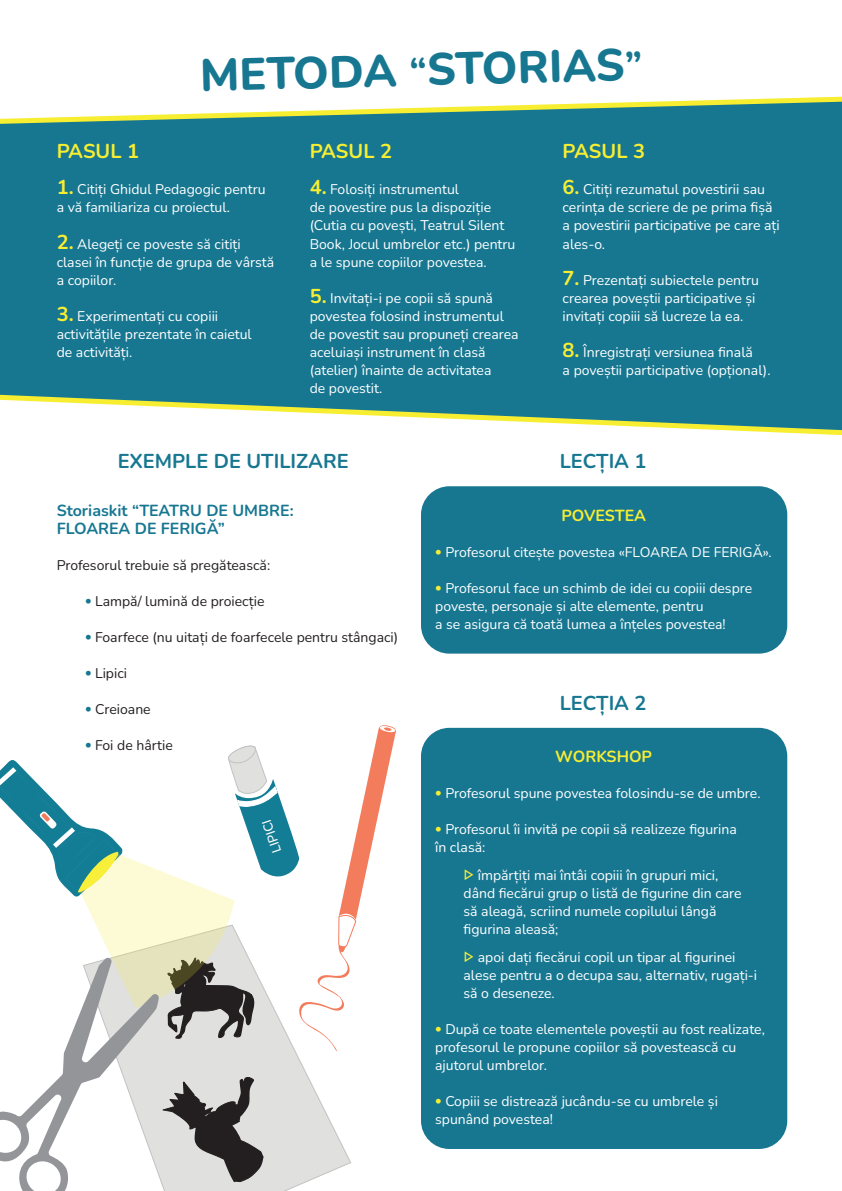
<style>
.page{position:relative;width:842px;height:1191px;background:#fff}
.page>*{position:absolute;margin:0;border:0;box-sizing:border-box;transform-origin:0 0}
.Titre{font:800 45px "Nunito";color:#177791}
.Texte_courant{font:700 20px "Nunito";color:#177791}
.Texte_courant-2{font:700 20px "Nunito";letter-spacing:-.005em;color:#f7ee32}
.Texte_courant-3{font:700 16px "Nunito";color:#177791}
.Texte_courant-4{font:700 16px "Nunito";letter-spacing:-.005em;color:#f7ee32}
.Texte_courant-5{font:14px/18px "Nunito";color:#fff}
.Texte_courant-6{font:14px "Nunito";color:#231f20}
.Titre-2{font:500 13px "Nunito";color:#fff}
.s1{font-weight:700;font-size:40px}
.s2{font-weight:700;font-size:20px;color:#f7ee32}
.s3{font-family:"Museo Sans Rounded 300";color:#177791}
.s4{font-family:"Museo Sans Rounded 300";color:#f7ee32}
.s5{font-family:"Unbounded";color:#f7ee32}
</style>
<div class="page">
<svg style="left:0;top:96px;width:842px;height:340px;background:#328697"></svg>
<div style="left:421px;top:486px;width:366px;height:167px;background:#177791;border-radius:28px"></div>
<div style="left:421px;top:728px;width:366px;height:421px;background:#177791;border-radius:28px"></div>
<svg style="left:0;top:725px;width:396px;height:466px"></svg>
<p class="Titre" style="left:199px;top:46px;width:444px;rotate:-2deg">METODA <span class="s1">“</span>STORIAS<span class="s1">”</span></p>
<p class="Texte_courant-2" style="left:57px;top:138px;width:84px">PASUL 1</p>
<p class="Texte_courant-5" style="left:57px;top:180px;width:210px"><span class="s2">1.</span> Citiți Ghidul Pedagogic pentru</p>
<p class="Texte_courant-5" style="left:57px;top:198px;width:175px">a vă familiariza cu proiectul.</p>
<p class="Texte_courant-5" style="left:57px;top:234px;width:186px"><span class="s2">2.</span> Alegeți ce poveste să citiți</p>
<p class="Texte_courant-5" style="left:57px;top:252px;width:219px">clasei în funcție de grupa de vârstă</p>
<p class="Texte_courant-5" style="left:57px;top:270px;width:61px">a copiilor.</p>
<p class="Texte_courant-5" style="left:57px;top:306px;width:196px"><span class="s2">3.</span> Experimentați cu copiii activitățile prezentate în caietul</p>
<p class="Texte_courant-5" style="left:57px;top:342px;width:77px">de activități.</p>
<p class="Texte_courant-2" style="left:310px;top:138px;width:84px">PASUL 2</p>
<p class="Texte_courant-5" style="left:310px;top:180px;width:151px"><span class="s2">4.</span> Folosiți instrumentul</p>
<p class="Texte_courant-5" style="left:310px;top:198px;width:183px">de povestire pus la dispoziție</p>
<p class="Texte_courant-5" style="left:310px;top:216px;width:207px">(Cutia cu povești, Teatrul Silent<br>Book, Jocul umbrelor etc.) pentru</p>
<p class="Texte_courant-5" style="left:310px;top:252px;width:179px">a le spune copiilor povestea.</p>
<p class="Texte_courant-5" style="left:310px;top:288px;width:210px"><span class="s2">5.</span> Invitați-i pe copii să spună povestea folosind instrumentul de povestit sau propuneți crearea aceluiași instrument în clasă (atelier) înainte de activitatea</p>
<p class="Texte_courant-5" style="left:310px;top:378px;width:74px">de povestit.</p>
<p class="Texte_courant-2" style="left:563px;top:138px;width:84px">PASUL 3</p>
<p class="Texte_courant-5" style="left:563px;top:180px;width:219px"><span class="s2">6.</span> Citiți rezumatul povestirii sau cerința de scriere de pe prima fișă a povestirii participative pe care ați ales-o.</p>
<p class="Texte_courant-5" style="left:563px;top:270px;width:198px"><span class="s2">7.</span> Prezentați subiectele pentru crearea poveștii participative și invitați copiii să lucreze la ea.</p>
<p class="Texte_courant-5" style="left:563px;top:342px;width:192px"><span class="s2">8.</span> Înregistrați versiunea finală</p>
<p class="Texte_courant-5" style="left:563px;top:360px;width:209px">a poveștii participative (opțional).</p>
<p class="Texte_courant" style="left:118px;top:447px;width:232px">EXEMPLE DE UTILIZARE</p>
<p class="Texte_courant-3" style="left:57px;top:499px;width:238px">Storiaskit “TEATRU DE UMBRE:</p>
<p class="Texte_courant-3" style="left:57px;top:517px;width:170px">FLOAREA DE FERIGĂ”</p>
<p class="Texte_courant-6" style="left:57px;top:556px;width:215px">Profesorul trebuie să pregătească:</p>
<p class="Texte_courant-6" style="left:85px;top:592px;width:181px"><span class="s3">∞</span> Lampă/ lumină de proiecție</p>
<p class="Texte_courant-6" style="left:85px;top:628px;width:315px"><span class="s3">∞</span> Foarfece (nu uitați de foarfecele pentru stângaci)</p>
<p class="Texte_courant-6" style="left:85px;top:664px;width:44px"><span class="s3">∞</span> Lipici</p>
<p class="Texte_courant-6" style="left:85px;top:700px;width:67px"><span class="s3">∞</span> Creioane</p>
<p class="Texte_courant-6" style="left:85px;top:736px;width:89px"><span class="s3">∞</span> Foi de hârtie</p>
<p class="Titre-2" style="left:269px;top:855px;width:36px;rotate:-109deg">LIPICI</p>
<p class="Texte_courant" style="left:560px;top:447px;width:88px">LECȚIA 1</p>
<p class="Texte_courant-4" style="left:561px;top:504px;width:86px">POVESTEA</p>
<p class="Texte_courant-5" style="left:435px;top:542px;width:338px"><span class="s4">∞</span> Profesorul citește povestea «FLOAREA DE FERIGĂ».</p>
<p class="Texte_courant-5" style="left:435px;top:578px;width:319px"><span class="s4">∞</span> Profesorul face un schimb de idei cu copiii despre poveste, personaje și alte elemente, pentru</p>
<p class="Texte_courant-5" style="left:435px;top:614px;width:292px">a se asigura că toată lumea a înțeles povestea!</p>
<p class="Texte_courant" style="left:560px;top:689px;width:88px">LECȚIA 2</p>
<p class="Texte_courant-4" style="left:555px;top:745px;width:98px">WORKSHOP</p>
<p class="Texte_courant-5" style="left:435px;top:784px;width:327px"><span class="s4">∞</span> Profesorul spune povestea folosindu-se de umbre.</p>
<p class="Texte_courant-5" style="left:435px;top:820px;width:303px"><span class="s4">∞</span> Profesorul îi invită pe copii să realizeze figurina</p>
<p class="Texte_courant-5" style="left:435px;top:838px;width:52px">în clasă:</p>
<p class="Texte_courant-5" style="left:463px;top:866px;width:256px"><span class="s5">▷</span> împărțiți mai întâi copiii în grupuri mici,</p>
<p class="Texte_courant-5" style="left:463px;top:884px;width:280px">dând fiecărui grup o listă de figurine din care</p>
<p class="Texte_courant-5" style="left:463px;top:902px;width:254px">să aleagă, scriind numele copilului lângă</p>
<p class="Texte_courant-5" style="left:463px;top:920px;width:96px">figurina aleasă;</p>
<p class="Texte_courant-5" style="left:463px;top:948px;width:273px"><span class="s5">▷</span> apoi dați fiecărui copil un tipar al figurinei</p>
<p class="Texte_courant-5" style="left:463px;top:966px;width:295px">alese pentru a o decupa sau, alternativ, rugați-i</p>
<p class="Texte_courant-5" style="left:463px;top:984px;width:93px">să o deseneze.</p>
<p class="Texte_courant-5" style="left:435px;top:1020px;width:331px"><span class="s4">∞</span> După ce toate elementele poveștii au fost realizate, profesorul le propune copiilor să povestească cu ajutorul umbrelor.</p>
<p class="Texte_courant-5" style="left:435px;top:1092px;width:284px"><span class="s4">∞</span> Copiii se distrează jucându-se cu umbrele și spunând povestea!</p>
</div>
